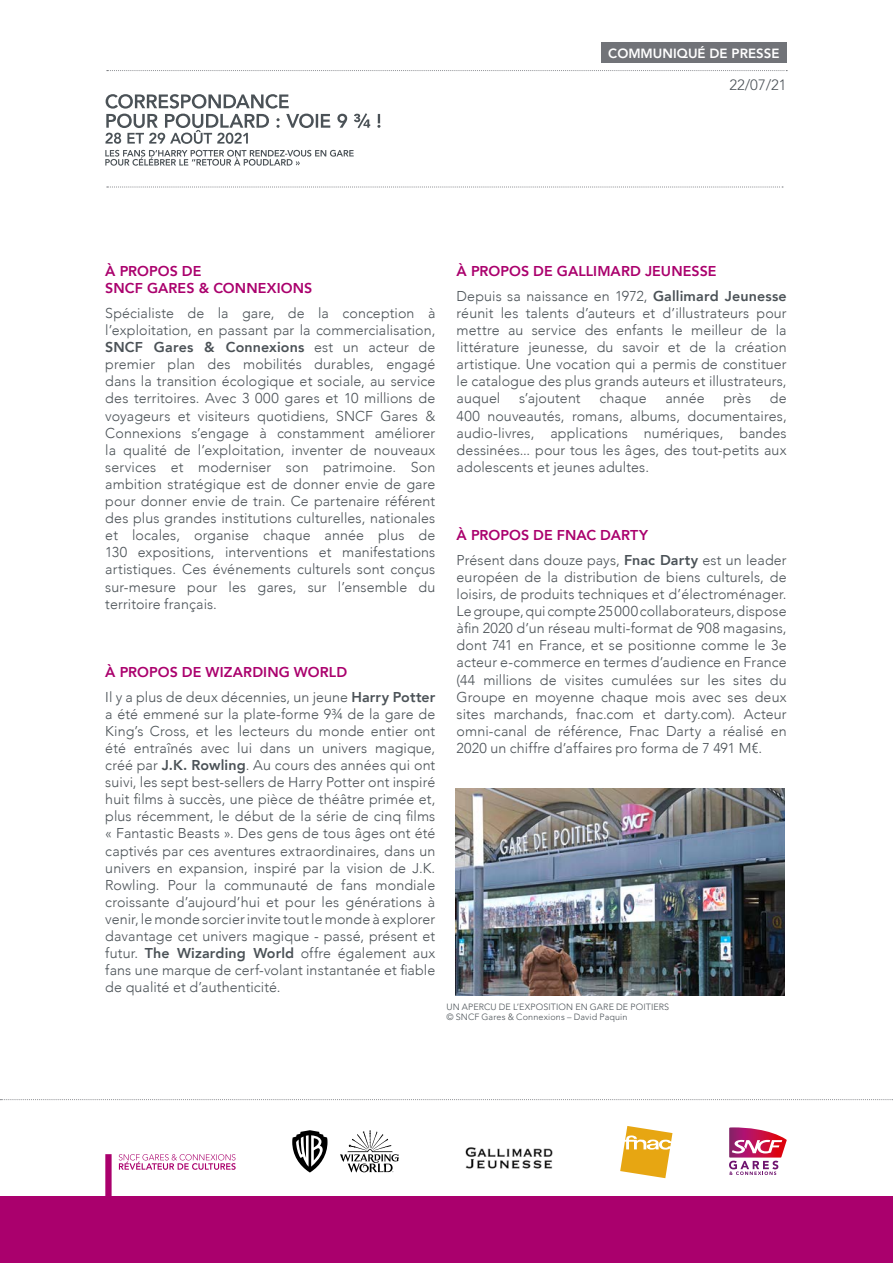
<style>
.page{position:relative;width:893px;height:1263px;background:#fff}
.page>*{position:absolute;margin:0;border:0;box-sizing:border-box;transform-origin:0 0}
.t1{font:300 14.85px "Avenir LT Std";color:#4b5257}
.t2{font:300 14.25px/17.1px "Avenir";letter-spacing:.005em;color:#4b5257;text-align:justify}
.t3{font:800 14.25px/17.1px "Avenir";letter-spacing:.005em;color:#aa006d}
.t4{font:800 13.2px "Avenir LT Std";color:#fff}
.t5{font:300 9px/10.5px "Avenir LT Std";letter-spacing:.01em;color:#4b5257}
.s1{font-weight:800}
.s2{font-weight:800;color:#aa006d}
.s3{font-weight:300;color:#4b5257}
.s4{color:#4b5257}
</style>
<div class="page">
<svg style="left:107px;top:70px;width:680px;height:1px"></svg>
<div style="left:601px;top:43px;width:186px;height:20px;background:#717378"></div>
<svg style="left:0;top:1099px;width:893px;height:1px"></svg>
<div style="left:0;top:1197px;width:893px;height:66px;background:#aa006d"></div>
<div style="left:105px;top:1154px;width:7px;height:60px;background:#aa006d"></div>
<svg style="left:119px;top:1154px;width:117px;height:16px"></svg>
<svg style="left:729px;top:1127px;width:58px;height:48px"></svg>
<svg style="left:340px;top:1130px;width:59px;height:42px"></svg>
<svg style="left:292px;top:1130px;width:35px;height:42px"></svg>
<svg style="left:620px;top:1126px;width:52px;height:52px"></svg>
<img style="left:465px;top:1147px;width:88px;height:22px">
<svg style="left:107px;top:187px;width:676px;height:1px"></svg>
<img style="left:455px;top:788px;width:329px;height:208px">
<svg style="left:105px;top:150px;width:249px;height:16px"></svg>
<svg style="left:105px;top:94px;width:275px;height:50px"></svg>
<p class="t4" style="left:608px;top:45px;width:173px">COMMUNIQUÉ DE PRESSE</p>
<p class="t1" style="left:729px;top:76px;width:59px">22/07/21</p>
<p class="t3" style="left:105px;top:263px;width:208px">À PROPOS DE<br>SNCF GARES &amp; CONNEXIONS</p>
<p class="t2" style="left:105px;top:304px;width:332px">Spécialiste de la gare, de la conception à l’exploitation, en passant par la commercialisation, <span class="s1">SNCF Gares &amp; Connexions</span> est un acteur de premier plan des mobilités durables, engagé dans la transition écologique et sociale, au service des territoires. Avec 3 000 gares et 10 millions de voyageurs et visiteurs quotidiens, SNCF Gares &amp; Connexions s’engage à constamment améliorer la qualité de l’exploitation, inventer de nouveaux services et moderniser son patrimoine. Son ambition stratégique est de donner envie de gare pour donner envie de train. Ce partenaire référent des plus grandes institutions culturelles, nationales et locales, organise chaque année plus de 130 expositions, interventions et manifestations artistiques. Ces événements culturels sont conçus sur-mesure pour les gares, sur l’ensemble du territoire français.</p>
<p class="t2" style="left:105px;top:660px;width:332px;line-height:24.6px"><span class="s2">À PROPOS DE WIZARDING WORLD<br></span>Il y a plus de deux décennies, un jeune <span class="s1">Harry Potter</span></p>
<p class="t2" style="left:105px;top:705px;width:332px">a été emmené sur la plate-forme 9¾ de la gare de King’s Cross, et les lecteurs du monde entier ont été entraînés avec lui dans un univers magique, créé par <span class="s1">J.K. Rowling</span>. Au cours des années qui ont suivi, les sept best-sellers de Harry Potter ont inspiré huit films à succès, une pièce de théâtre primée et, plus récemment, le début de la série de cinq films « Fantastic Beasts ». Des gens de tous âges ont été captivés par ces aventures extraordinaires, dans un univers en expansion, inspiré par la vision de J.K.<br>Rowling. Pour la communauté de fans mondiale croissante d’aujourd’hui et pour les générations à venir, le monde sorcier invite tout le monde à explorer davantage cet univers magique - passé, présent et futur. <span class="s1">The Wizarding World</span> offre également aux fans une marque de cerf-volant instantanée et fiable de qualité et d’authenticité.</p>
<p class="t3" style="left:457px;top:259px;width:332px;line-height:24.6px">À PROPOS DE GALLIMARD JEUNESSE<br><span class="s3">Depuis sa naissance en 1972,</span> <span class="s4">Gallimard Jeunesse</span></p>
<p class="t2" style="left:457px;top:304px;width:332px">réunit les talents d’auteurs et d’illustrateurs pour mettre au service des enfants le meilleur de la littérature jeunesse, du savoir et de la création artistique. Une vocation qui a permis de constituer le catalogue des plus grands auteurs et illustrateurs, auquel</p>
<p class="t2" style="left:457px;top:390px;width:332px;text-indent:313px">de 400 nouveautés, romans, albums, documentaires, audio-livres, applications numériques, bandes dessinées... pour tous les âges, des tout-petits aux adolescents et jeunes adultes.</p>
<p class="t2" style="left:519px;top:390px;width:63px">s’ajoutent</p>
<p class="t2" style="left:599px;top:390px;width:49px">chaque</p>
<p class="t2" style="left:665px;top:390px;width:41px">année</p>
<p class="t2" style="left:723px;top:390px;width:29px">près</p>
<p class="t2" style="left:457px;top:523px;width:332px;line-height:24.6px"><span class="s2">À PROPOS DE FNAC DARTY<br></span>Présent dans douze pays, <span class="s1">Fnac Darty</span> est un leader</p>
<p class="t2" style="left:457px;top:568px;width:332px">européen de la distribution de biens culturels, de loisirs, de produits techniques et d’électroménager.<br>Le groupe, qui compte 25 000 collaborateurs, dispose àfin 2020 d’un réseau multi-format de 908 magasins, dont 741 en France, et se positionne comme le 3e acteur e-commerce en termes d’audience en France (44 millions de visites cumulées sur les sites du Groupe en moyenne chaque mois avec ses deux sites marchands, fnac.com et darty.com). Acteur omni-canal de référence, Fnac Darty a réalisé en 2020 un chiffre d’affaires pro forma de 7 491 M€.</p>
<p class="t5" style="left:446px;top:1002px;width:224px">UN APERCU DE L’EXPOSITION EN GARE DE POITIERS © SNCF Gares &amp; Connexions – David Paquin</p>
</div>
